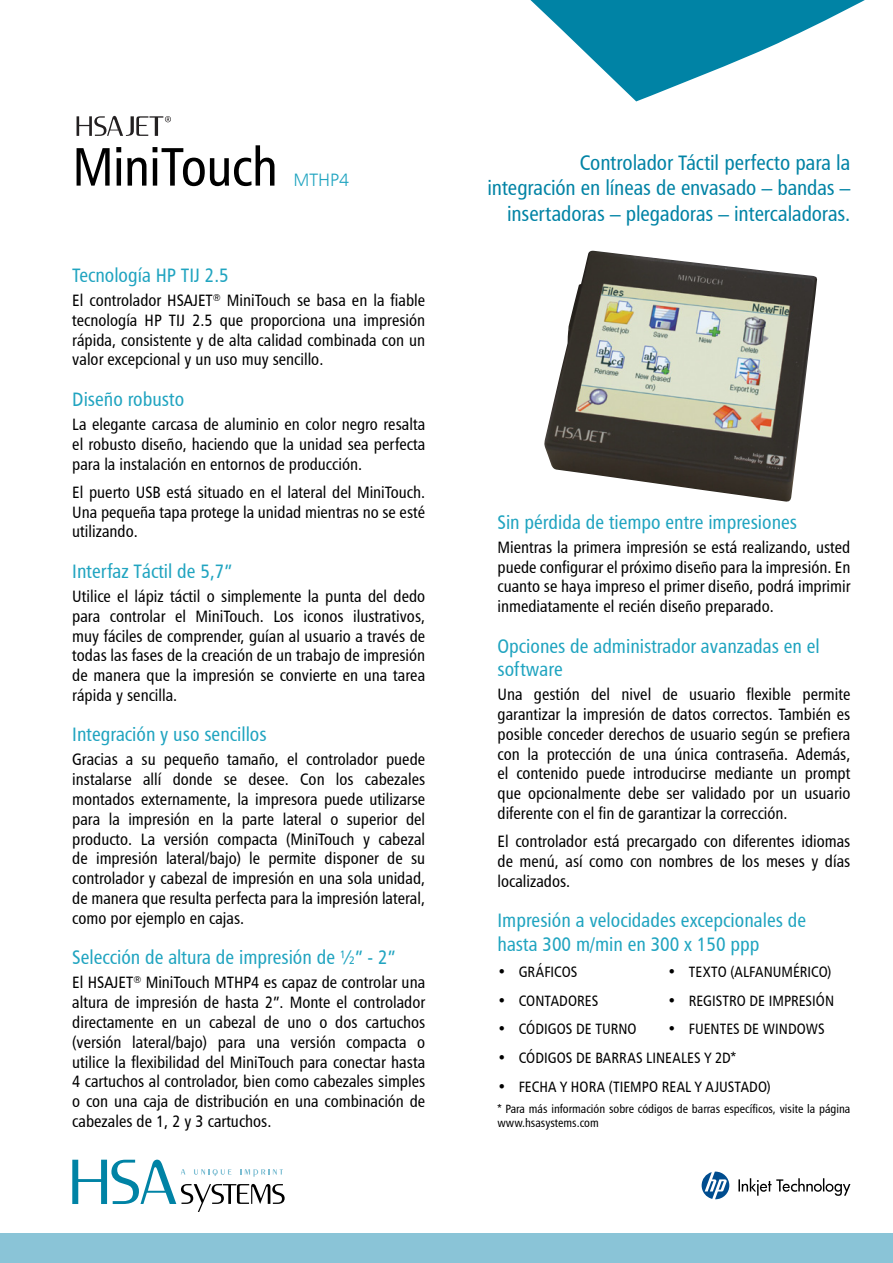
<style>
.page{position:relative;width:893px;height:1263px;background:#fff}
.page>*{position:absolute;margin:0;border:0;box-sizing:border-box;transform-origin:0 0}
.t1{font:54px "Humanist 777 BT Roman Condensed B";letter-spacing:-.015em;color:#000}
.t2{font:21px/25.2px "Humanist 777 BT Roman Condensed B";letter-spacing:-.005em;color:#0083a5;text-align:right}
.t3{font:19.5px/23.4px "Humanist 777 BT Roman Condensed B";color:#20a4c0}
.t4{font:18px "Humanist 777 BT Light B";color:#20a4c0}
.t5{font:16.5px/19.8px "Humanist 777 BT Roman Condensed B";color:#000;text-align:justify}
.t6{font:15px "Humanist 777 BT Roman Condensed B";letter-spacing:.005em;color:#000}
.t7{font:12px/14.4px "Humanist 777 BT Roman Condensed B";color:#000}
</style>
<div class="page">
<svg style="left:530px;top:0;width:335px;height:101px"></svg>
<div style="left:0;top:1233px;width:893px;height:30px;background:#8ac4d7"></div>
<svg style="left:72px;top:1159px;width:213px;height:53px"></svg>
<img style="left:544px;top:251px;width:274px;height:251px">
<svg style="left:738px;top:1178px;width:112px;height:18px"></svg>
<svg style="left:702px;top:1171px;width:27px;height:28px"></svg>
<svg style="left:77px;top:116px;width:94px;height:20px"></svg>
<h1 class="t1" style="left:72px;top:133px;width:207px">MiniTouch</h1>
<p class="t4" style="left:293px;top:169px;width:57px">MTHP4</p>
<p class="t3" style="left:72px;top:263px;width:158px">Tecnología HP TIJ 2.5</p>
<p class="t5" style="left:72px;top:290px;width:354px">El controlador HSAJET<sup>®</sup> MiniTouch se basa en la fiable tecnología HP TIJ 2.5 que proporciona una impresión rápida, consistente y de alta calidad combinada con un valor excepcional y un uso muy sencillo.</p>
<p class="t3" style="left:72px;top:387px;width:113px">Diseño robusto</p>
<p class="t5" style="left:72px;top:414px;width:354px">La elegante carcasa de aluminio en color negro resalta el robusto diseño, haciendo que la unidad sea perfecta para la instalación en entornos de producción.</p>
<p class="t5" style="left:72px;top:482px;width:354px">El puerto USB está situado en el lateral del MiniTouch.<br>Una pequeña tapa protege la unidad mientras no se esté utilizando.</p>
<p class="t3" style="left:72px;top:559px;width:161px">Interfaz Táctil de 5,7”</p>
<p class="t5" style="left:72px;top:586px;width:354px">Utilice el lápiz táctil o simplemente la punta del dedo para controlar el MiniTouch. Los iconos ilustrativos, muy fáciles de comprender, guían al usuario a través de todas las fases de la creación de un trabajo de impresión de manera que la impresión se convierte en una tarea rápida y sencilla.</p>
<p class="t3" style="left:72px;top:722px;width:196px">Integración y uso sencillos</p>
<p class="t5" style="left:72px;top:749px;width:354px">Gracias a su pequeño tamaño, el controlador puede instalarse allí donde se desee. Con los cabezales montados externamente, la impresora puede utilizarse para la impresión en la parte lateral o superior del producto. La versión compacta (MiniTouch y cabezal de impresión lateral/bajo) le permite disponer de su controlador y cabezal de impresión en una sola unidad, de manera que resulta perfecta para la impresión lateral, como por ejemplo en cajas.</p>
<p class="t3" style="left:72px;top:945px;width:324px">Selección de altura de impresión de ½” - 2”</p>
<p class="t5" style="left:72px;top:972px;width:354px">El HSAJET<sup>®</sup> MiniTouch MTHP4 es capaz de controlar una altura de impresión de hasta 2”. Monte el controlador directamente en un cabezal de uno o dos cartuchos (versión lateral/bajo) para una versión compacta o utilice la flexibilidad del MiniTouch para conectar hasta 4 cartuchos al controlador, bien como cabezales simples o con una caja de distribución en una combinación de cabezales de 1, 2 y 3 cartuchos.</p>
<p class="t2" style="left:487px;top:150px;width:364px">Controlador Táctil perfecto para la integración en líneas de envasado – bandas – insertadoras – plegadoras – intercaladoras.</p>
<p class="t3" style="left:497px;top:510px;width:301px">Sin pérdida de tiempo entre impresiones</p>
<p class="t5" style="left:497px;top:537px;width:354px">Mientras la primera impresión se está realizando, usted puede configurar el próximo diseño para la impresión. En cuanto se haya impreso el primer diseño, podrá imprimir inmediatamente el recién diseño preparado.</p>
<p class="t3" style="left:497px;top:634px;width:324px">Opciones de administrador avanzadas en el software</p>
<p class="t5" style="left:497px;top:684px;width:354px">Una gestión del nivel de usuario flexible permite garantizar la impresión de datos correctos. También es posible conceder derechos de usuario según se prefiera con la protección de una única contraseña. Además, el contenido puede introducirse mediante un prompt que opcionalmente debe ser validado por un usuario diferente con el fin de garantizar la corrección.</p>
<p class="t5" style="left:497px;top:831px;width:354px">El controlador está precargado con diferentes idiomas de menú, así como con nombres de los meses y días localizados.</p>
<p class="t3" style="left:497px;top:908px;width:310px">Impresión a velocidades excepcionales de hasta 300 m/min en 300 x 150 ppp</p>
<p class="t6" style="left:497px;top:963px;width:81px">• Gráficos</p>
<p class="t6" style="left:668px;top:963px;width:165px">• Texto (alfanumérico)</p>
<p class="t6" style="left:497px;top:991px;width:102px">• Contadores</p>
<p class="t6" style="left:668px;top:991px;width:168px">• Registro de impresión</p>
<p class="t6" style="left:497px;top:1020px;width:141px">• Códigos de turno</p>
<p class="t6" style="left:668px;top:1020px;width:159px">• Fuentes de Windows</p>
<p class="t6" style="left:497px;top:1048px;width:240px">• Códigos de barras lineales y 2D*</p>
<p class="t6" style="left:497px;top:1077px;width:275px">• Fecha y hora (tiempo real y ajustado)</p>
<p class="t7" style="left:497px;top:1101px;width:354px">* Para más información sobre códigos de barras específicos, visite la página www.hsasystems.com</p>
</div>
